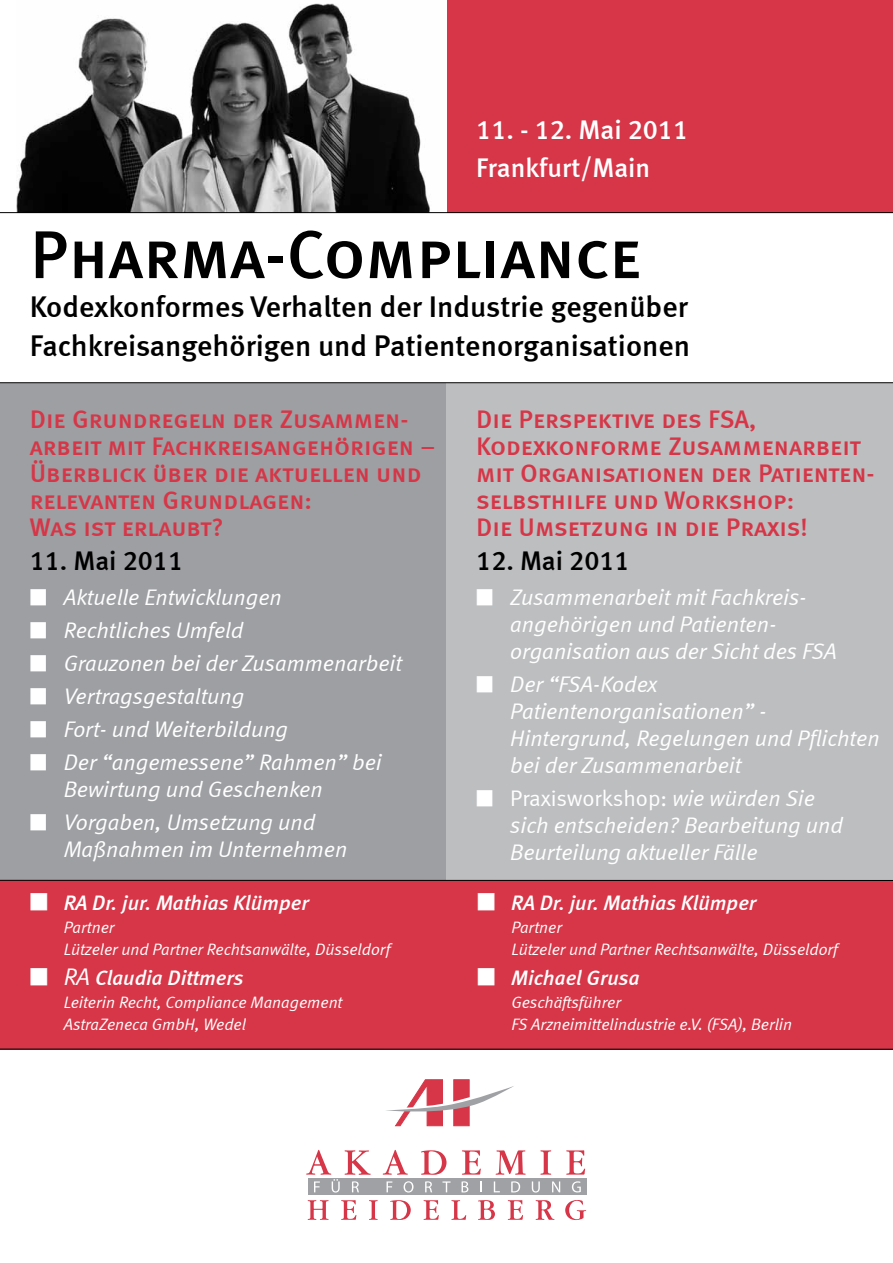
<style>
.page{position:relative;width:893px;height:1263px;background:#fff}
.page>*{position:absolute;margin:0;border:0;box-sizing:border-box;transform-origin:0 0}
.t1{font:67.5px "Meta Medium LF Caps";color:#000}
.t2{font:30px/39px "Meta Medium LF";color:#000}
.t3{font:27px/37.5px "Meta Medium LF";color:#fff}
.t4{font:27px "Meta Medium LF";color:#000}
.t5{font:25.5px/27px "Meta Medium LF Caps";color:#d63647}
.t6{font:italic 22.5px/27px "Meta Normal LF";color:#fff}
.t7{font:22.5px "Meta Normal";color:#fff}
.t8{font:italic 22.5px "Meta Normal";color:#fff}
.t9{font:italic 21px "Meta Medium LF";color:#fff}
.t10{font:italic 16.5px/22.5px "Meta Normal LF";color:#fff}
.s1{font-family:"Meta Normal LF";font-size:24px}
.s2{font-family:"Meta Normal LF";font-style:italic}
.s3{font-family:"Meta Normal"}
</style>
<div class="page">
<div style="left:0;top:383px;width:446px;height:497px;background:#9d9fa2"></div>
<div style="left:446px;top:0;width:447px;height:213px;background:#d63647"></div>
<svg style="left:386px;top:1079px;width:128px;height:47px"></svg>
<svg style="left:308px;top:1200px;width:21px;height:20px"></svg>
<svg style="left:341px;top:1200px;width:15px;height:20px"></svg>
<svg style="left:369px;top:1200px;width:9px;height:20px"></svg>
<svg style="left:390px;top:1200px;width:21px;height:20px"></svg>
<svg style="left:424px;top:1200px;width:15px;height:20px"></svg>
<svg style="left:451px;top:1200px;width:15px;height:20px"></svg>
<svg style="left:478px;top:1200px;width:17px;height:20px"></svg>
<svg style="left:508px;top:1200px;width:15px;height:20px"></svg>
<svg style="left:536px;top:1200px;width:18px;height:20px"></svg>
<svg style="left:565px;top:1200px;width:21px;height:20px"></svg>
<svg style="left:383px;top:1150px;width:25px;height:25px"></svg>
<svg style="left:421px;top:1150px;width:25px;height:25px"></svg>
<svg style="left:462px;top:1150px;width:19px;height:25px"></svg>
<svg style="left:496px;top:1150px;width:30px;height:25px"></svg>
<svg style="left:540px;top:1150px;width:11px;height:25px"></svg>
<svg style="left:566px;top:1150px;width:19px;height:25px"></svg>
<div style="left:308px;top:1179px;width:278px;height:16px;background:#9fa1a4"></div>
<svg style="left:306px;top:1150px;width:65px;height:42px"></svg>
<svg style="left:386px;top:1181px;width:6px;height:11px"></svg>
<svg style="left:404px;top:1181px;width:9px;height:11px"></svg>
<svg style="left:425px;top:1181px;width:7px;height:11px"></svg>
<svg style="left:442px;top:1181px;width:8px;height:11px"></svg>
<svg style="left:461px;top:1181px;width:7px;height:11px"></svg>
<svg style="left:494px;top:1181px;width:6px;height:11px"></svg>
<svg style="left:511px;top:1181px;width:9px;height:11px"></svg>
<svg style="left:532px;top:1181px;width:8px;height:11px"></svg>
<svg style="left:552px;top:1181px;width:8px;height:11px"></svg>
<svg style="left:572px;top:1181px;width:9px;height:11px"></svg>
<div style="left:446px;top:383px;width:447px;height:497px;background:#bcbec0"></div>
<hr style="left:0;top:382px;width:893px;height:1px;background:#000">
<div style="left:0;top:880px;width:893px;height:169px;background:#d63647"></div>
<img style="left:17px;top:3px;width:413px;height:209px">
<hr style="left:0;top:880px;width:893px;height:1px;background:#000">
<hr style="left:0;top:1049px;width:893px;height:1px;background:#000">
<hr style="left:0;top:212px;width:893px;height:1px;background:#000">
<p class="t3" style="left:476px;top:111px;width:213px">11. - 12. Mai 2011<br>Frankfurt/Main</p>
<h1 class="t1" style="left:30px;top:216px;width:613px">Pharma-Compliance</h1>
<h2 class="t2" style="left:30px;top:287px;width:662px">Kodexkonformes Verhalten der Industrie gegenüber<br>Fachkreisangehörigen und Patientenorganisationen</h2>
<p class="t5" style="left:30px;top:405px;width:407px">Die Grundregeln der Zusammen&shy;arbeit mit Fachkreisangehörigen –<br>Überblick über die aktuellen und relevanten Grundlagen:<br>Was ist erlaubt?</p>
<p class="t4" style="left:30px;top:545px;width:155px">11. Mai 2011</p>
<p class="t6" style="left:30px;top:583px;width:254px">■ Aktuelle Entwicklungen</p>
<p class="t6" style="left:30px;top:616px;width:215px">■ Rechtliches Umfeld</p>
<p class="t6" style="left:30px;top:649px;width:374px">■ Grauzonen bei der Zusammenarbeit</p>
<p class="t6" style="left:30px;top:682px;width:216px">■ Vertragsgestaltung</p>
<p class="t6" style="left:30px;top:715px;width:260px">■ Fort- und Weiterbildung</p>
<p class="t6" style="left:64px;top:748px;width:319px;text-indent:-34px">■ Der “angemessene” Rahmen” bei<br>Bewirtung und Geschenken</p>
<p class="t6" style="left:64px;top:808px;width:285px;text-indent:-34px">■ Vorgaben, Umsetzung und<br>Maßnahmen im Unternehmen</p>
<p class="t9" style="left:30px;top:891px;width:281px">■ RA Dr. jur. Mathias Klümper</p>
<p class="t10" style="left:64px;top:916px;width:328px">Partner<br>Lützeler und Partner Rechtsanwälte, Düsseldorf</p>
<p class="t9" style="left:30px;top:966px;width:216px">■ <span class="s1">RA</span> Claudia Dittmers</p>
<p class="t10" style="left:64px;top:991px;width:280px">Leiterin Recht, Compliance Management<br>AstraZeneca GmbH, Wedel</p>
<p class="t5" style="left:476px;top:405px;width:400px">Die Perspektive des FSA,<br>Kodexkonforme Zusammenarbeit mit Organisationen der Patienten&shy;selbsthilfe und Workshop:<br>Die Umsetzung in die Praxis!</p>
<p class="t4" style="left:476px;top:545px;width:155px">12. Mai 2011</p>
<p class="t6" style="left:510px;top:583px;width:328px;text-indent:-34px">■ Zusammenarbeit mit Fachkreis&shy;angehörigen und Patienten&shy;organisation aus der Sicht des FSA</p>
<p class="t6" style="left:510px;top:670px;width:371px;text-indent:-34px">■ Der “FSA-Kodex<br>Patientenorganisationen” -<br>Hintergrund, Regelungen und Pflichten bei der Zusammenarbeit</p>
<p class="t7" style="left:476px;top:785px;width:340px">■ Praxisworkshop: <span class="s2">wie würden Sie</span></p>
<p class="t6" style="left:510px;top:811px;width:334px">sich entscheiden<span class="s3">? Bearbeitung und</span></p>
<p class="t8" style="left:510px;top:839px;width:249px">Beurteilung aktueller Fälle</p>
<p class="t9" style="left:477px;top:891px;width:281px">■ RA Dr. jur. Mathias Klümper</p>
<p class="t10" style="left:511px;top:916px;width:328px">Partner<br>Lützeler und Partner Rechtsanwälte, Düsseldorf</p>
<p class="t9" style="left:477px;top:966px;width:164px">■ Michael Grusa</p>
<p class="t10" style="left:511px;top:991px;width:282px">Geschäftsführer<br>FS Arzneimittelindustrie e.V. (FSA), Berlin</p>
</div>
